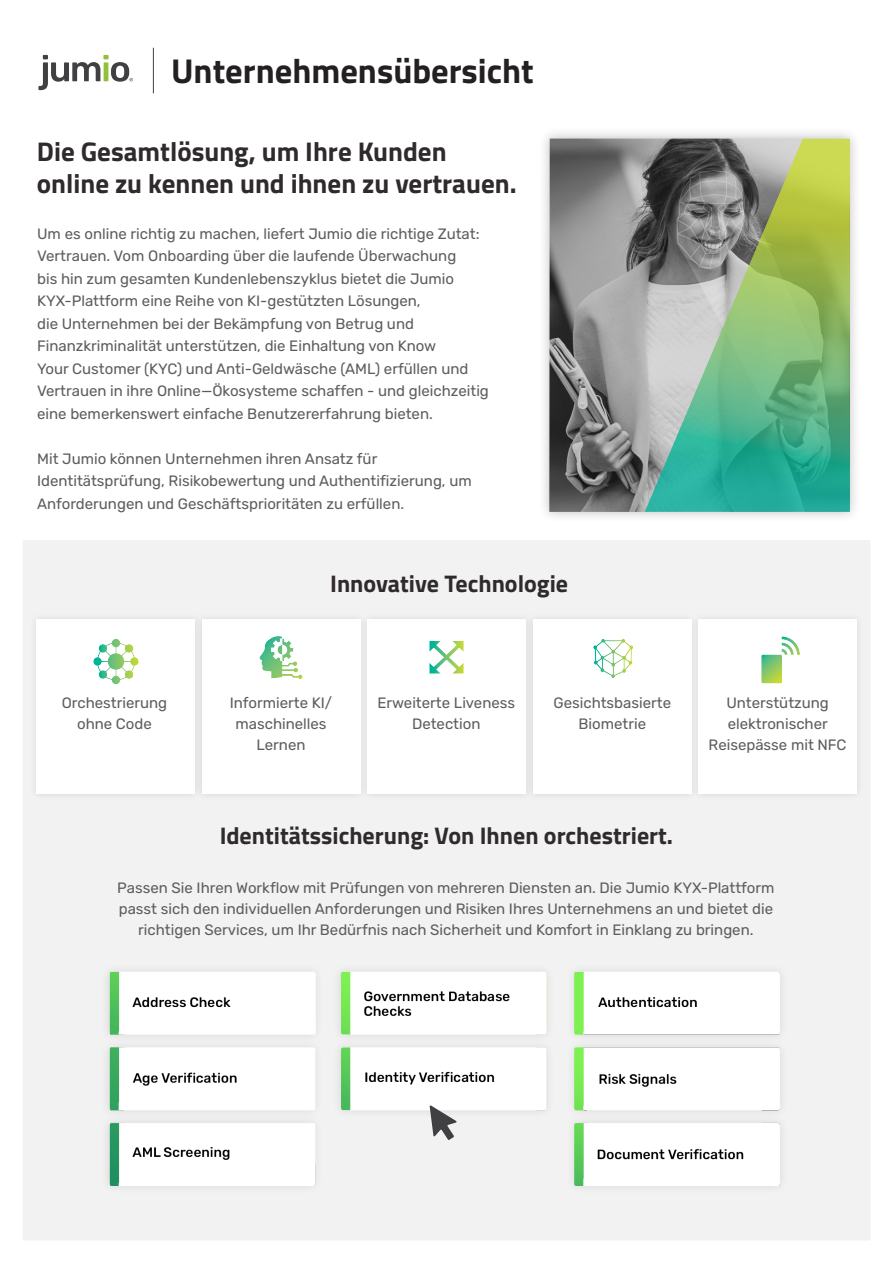
<style>
.page{position:relative;width:893px;height:1263px;background:#fff}
.page>*{position:absolute;margin:0;border:0;box-sizing:border-box;transform-origin:0 0}
.t1{font:700 34.5px "Titillium Web";color:#241f21}
.t2{font:700 27px/31.5px "Titillium Web";color:#2f2a2c}
.t3{font:700 24px "Titillium Web";color:#2f2a2c}
.t4{font:15px/22.5px "Rubik";color:#5d5d5e;text-align:center}
</style>
<div class="page">
<div style="left:5px;top:540px;width:888px;height:723px;background:#f2f2f2"></div>
<div style="left:359px;top:612px;width:174px;height:189px;background:#000;opacity:.11"></div>
<div style="left:367px;top:619px;width:159px;height:174px;background:#fff"></div>
<div style="left:525px;top:612px;width:174px;height:189px;background:#e9e9e9"></div>
<div style="left:533px;top:619px;width:158px;height:174px;background:#fff"></div>
<div style="left:690px;top:612px;width:174px;height:189px;background:#000;opacity:.11"></div>
<div style="left:698px;top:619px;width:159px;height:174px;background:#fff"></div>
<div style="left:28px;top:612px;width:174px;height:189px;background:#eee"></div>
<div style="left:36px;top:619px;width:159px;height:174px;background:#fff"></div>
<div style="left:537px;top:127px;width:324px;height:396px;background:#000;opacity:.25"></div>
<img style="left:549px;top:139px;width:95px;height:373px">
<div style="left:194px;top:612px;width:174px;height:189px;background:#000;opacity:.11"></div>
<div style="left:202px;top:619px;width:158px;height:174px;background:#fff"></div>
<svg style="left:593px;top:639px;width:40px;height:39px"></svg>
<svg style="left:429px;top:641px;width:35px;height:33px"></svg>
<svg style="left:259px;top:636px;width:44px;height:43px"></svg>
<svg style="left:93px;top:639px;width:46px;height:45px"></svg>
<svg style="left:761px;top:636px;width:39px;height:47px"></svg>
<svg style="left:38px;top:55px;width:95px;height:35px"></svg>
<hr style="left:153px;top:48px;width:1px;height:45px;background:#404042">
<svg style="left:644px;top:139px;width:206px;height:373px;background:#7ba982"></svg>
<div style="left:0;top:0;width:893px;height:1263px;border:23px solid #fff"></div>
<img style="left:107px;top:971px;width:674px;height:216px">
<svg style="left:430px;top:1105px;width:27px;height:35px"></svg>
<h1 class="t1" style="left:171px;top:57px;width:364px">Unternehmensübersicht</h1>
<h2 class="t2" style="left:37px;top:139px;width:481px">Die Gesamtlösung, um Ihre Kunden online zu kennen und ihnen zu vertrauen.</h2>
<p class="t4" style="left:37px;top:223px;width:453px;text-align:left">Um es online richtig zu machen, liefert Jumio die richtige Zutat:<br>Vertrauen. Vom Onboarding über die laufende Überwachung<br>bis hin zum gesamten Kundenlebenszyklus bietet die Jumio KYX-Plattform eine Reihe von KI-gestützten Lösungen,<br>die Unternehmen bei der Bekämpfung von Betrug und Finanzkriminalität unterstützen, die Einhaltung von Know<br>Your Customer (KYC) und Anti-Geldwäsche (AML) erfüllen und Vertrauen in ihre Online—Ökosysteme schaffen - und gleichzeitig eine bemerkenswert einfache Benutzererfahrung bieten.</p>
<p class="t4" style="left:37px;top:448px;width:436px;text-align:left">Mit Jumio können Unternehmen ihren Ansatz für<br>Identitätsprüfung, Risikobewertung und Authentifizierung, um<br>Anforderungen und Geschäftsprioritäten zu erfüllen.</p>
<h3 class="t3" style="left:330px;top:574px;width:240px">Innovative Technologie</h3>
<p class="t4" style="left:62px;top:693px;width:107px;line-height:21px">Orchestrierung ohne Code</p>
<p class="t4" style="left:230px;top:693px;width:104px;line-height:21px">Informierte KI/ maschinelles<br>Lernen</p>
<p class="t4" style="left:377px;top:693px;width:139px;line-height:21px">Erweiterte Liveness<br>Detection</p>
<p class="t4" style="left:553px;top:693px;width:119px;line-height:21px">Gesichtsbasierte<br>Biometrie</p>
<p class="t4" style="left:709px;top:693px;width:140px;line-height:21px">Unterstützung elektronischer<br>Reisepässe mit NFC</p>
<h3 class="t3" style="left:220px;top:826px;width:455px">Identitätssicherung: Von Ihnen orchestriert.</h3>
<p class="t4" style="left:117px;top:878px;width:659px;line-height:21px">Passen Sie Ihren Workflow mit Prüfungen von mehreren Diensten an. Die Jumio KYX-Plattform passt sich den individuellen Anforderungen und Risiken Ihres Unternehmens an und bietet die richtigen Services, um Ihr Bedürfnis nach Sicherheit und Komfort in Einklang zu bringen.</p>
</div>
